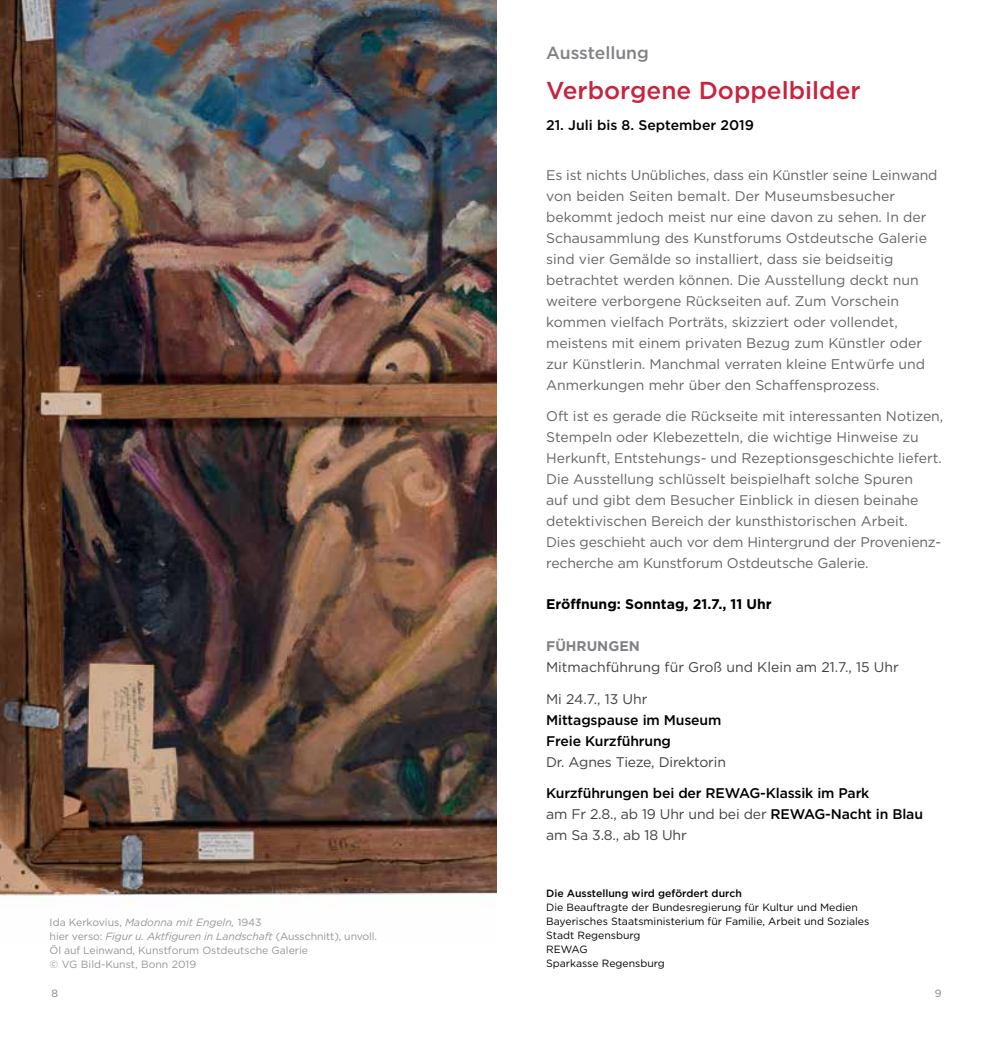
<style>
.page{position:relative;width:993px;height:1042px;background:#fff}
.page>*{position:absolute;margin:0;border:0;box-sizing:border-box;transform-origin:0 0}
.t1{font:500 24.5px "Gotham";color:#c9243f}
.t2{font:500 17.5px "Gotham";color:#808285}
.t3{font:14px/21px "Gotham";color:#636466}
.t4{font:500 14px/21px "Gotham";letter-spacing:-.01em;color:#000}
.t5{font:14px "Gotham";color:#414042}
.t6{font:700 14px "Gotham";color:#000}
.t7{font:700 14px "Gotham";color:#808285}
.t8{font:10.5px/14px "Gotham";letter-spacing:-.01em;color:#939598}
.t9{font:10.5px/14px "Gotham";color:#000}
.t10{font:500 10.5px "Gotham";color:#000}
.t11{font:10.5px "Gotham";color:#808285}
.s1{font-style:italic}
.s2{font-weight:400;color:#414042}
</style>
<div class="page">
<img style="left:0;top:0;width:496px;height:904px">
<p class="t2" style="left:546px;top:42px;width:104px">Ausstellung</p>
<p class="t8" style="left:50px;top:915px;width:329px">Ida Kerkovius, <span class="s1">Madonna mit Engeln,</span> 1943<br>hier verso: <span class="s1">Figur u. Aktfiguren in Landschaft</span> (Ausschnitt), unvoll.<br>Öl auf Leinwand, Kunstforum Ostdeutsche Galerie<br>© VG Bild-Kunst, Bonn 2019</p>
<h1 class="t1" style="left:546px;top:74px;width:316px">Verborgene Doppelbilder</h1>
<p class="t4" style="left:546px;top:114px;width:209px">21. Juli bis 8. September 2019</p>
<p class="t3" style="left:546px;top:164px;width:393px">Es ist nichts Unübliches, dass ein Künstler seine Leinwand von beiden Seiten bemalt. Der Museumsbesucher bekommt jedoch meist nur eine davon zu sehen. In der Schausammlung des Kunstforums Ostdeutsche Galerie sind vier Gemälde so installiert, dass sie beidseitig betrachtet werden können. Die Ausstellung deckt nun weitere verborgene Rückseiten auf. Zum Vorschein kommen vielfach Porträts, skizziert oder vollendet, meistens mit einem privaten Bezug zum Künstler oder zur Künstlerin. Manchmal verraten kleine Entwürfe und Anmerkungen mehr über den Schaffensprozess.</p>
<p class="t3" style="left:546px;top:405px;width:398px">Oft ist es gerade die Rückseite mit interessanten Notizen, Stempeln oder Klebezetteln, die wichtige Hinweise zu Herkunft, Entstehungs- und Rezeptionsgeschichte liefert.<br>Die Ausstellung schlüsselt beispielhaft solche Spuren<br>auf und gibt dem Besucher Einblick in diesen beinahe detektivischen Bereich der kunsthistorischen Arbeit.<br>Dies geschieht auch vor dem Hintergrund der Provenienz&shy;recherche am Kunstforum Ostdeutsche Galerie.</p>
<p class="t6" style="left:546px;top:596px;width:227px">Eröffnung: Sonntag, 21.7., 11 Uhr</p>
<p class="t7" style="left:546px;top:638px;width:95px">FÜHRUNGEN</p>
<p class="t5" style="left:546px;top:659px;width:354px">Mitmachführung für Groß und Klein am 21.7., 15 Uhr</p>
<p class="t5" style="left:546px;top:690px;width:103px">Mi 24.7., 13 Uhr</p>
<p class="t4" style="left:546px;top:709px;width:177px">Mittagspause im Museum<br>Freie Kurzführung</p>
<p class="t5" style="left:546px;top:753px;width:181px">Dr. Agnes Tieze, Direktorin</p>
<p class="t4" style="left:546px;top:782px;width:378px">Kurzführungen bei der REWAG-Klassik im Park<br><span class="s2">am Fr 2.8., ab 19 Uhr und bei der</span> REWAG-Nacht in Blau <span class="s2">am Sa 3.8., ab 18 Uhr</span></p>
<p class="t10" style="left:546px;top:886px;width:197px">Die Ausstellung wird gefördert durch</p>
<p class="t9" style="left:546px;top:900px;width:325px">Die Beauftragte der Bundesregierung für Kultur und Medien Bayerisches Staatsministerium für Familie, Arbeit und Soziales Stadt Regensburg<br>REWAG<br>Sparkasse Regensburg</p>
<p class="t11" style="left:51px;top:986px;width:8px">8</p>
<p class="t11" style="left:934px;top:986px;width:8px">9</p>
</div>
